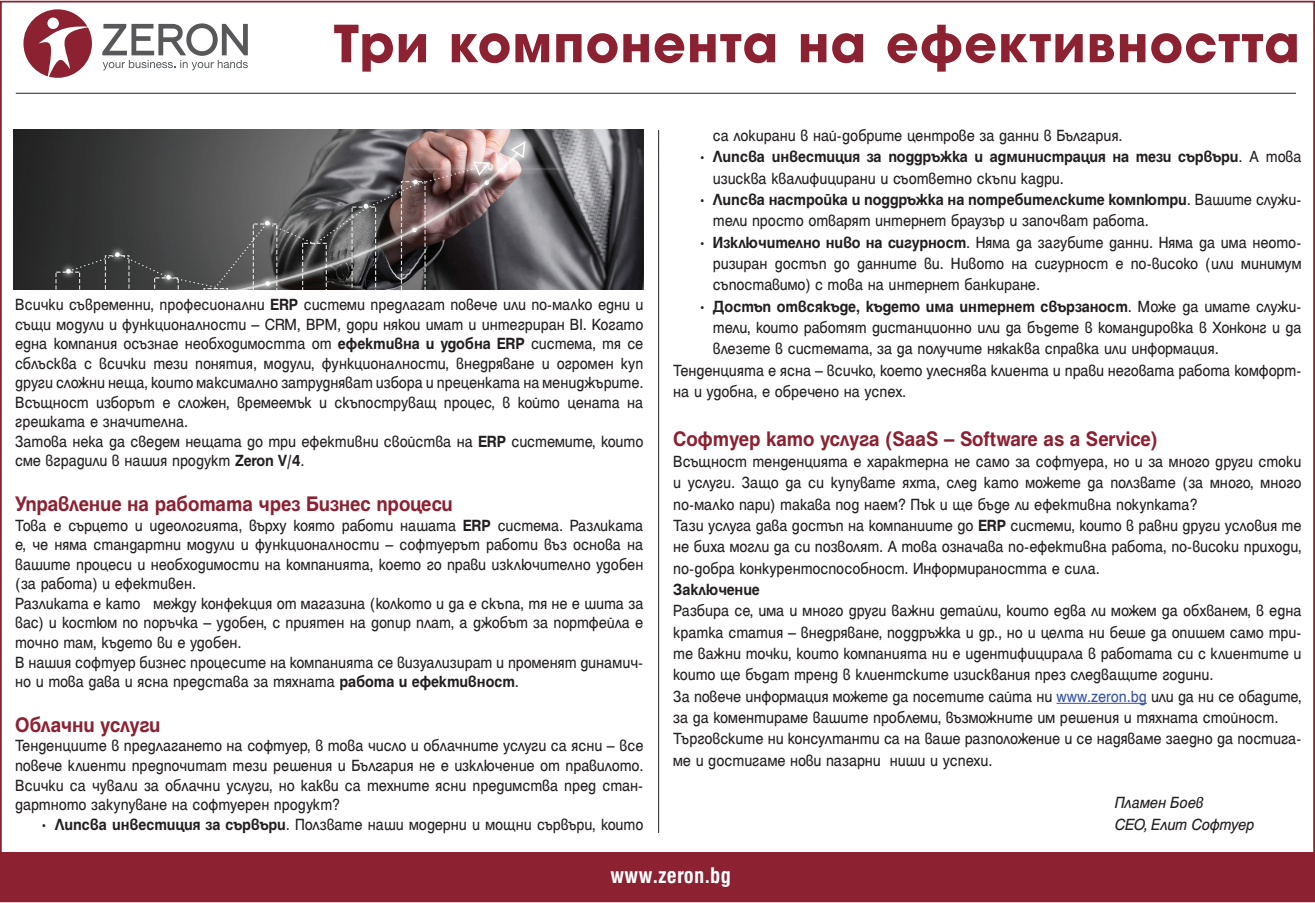
<style>
.page{position:relative;width:1315px;height:903px;background:#fff}
.page>*{position:absolute;margin:0;border:0;box-sizing:border-box;transform-origin:0 0}
.Reklama_text{font:50.75px "Avant Garde Gothic Bd ITC";letter-spacing:.02em;color:#8b2131}
.Reklama_text-2{font:700 condensed 24.5px "Helen Bg";letter-spacing:.015em;color:#fff}
.t1{font:700 22.75px "Helen Bg";letter-spacing:-.01em;color:#8b2131;scale:.93 1}
.t2{font:17.5px/19.6px "Helen Bg";color:#231f20;text-align:justify;scale:.93 1}
.t3{font:700 17.5px/21.3px "Helen Bg";letter-spacing:-.005em;color:#231f20;scale:.93 1}
.t4{font:italic 17.5px "Helen Bg";color:#231f20;scale:.93 1}
.s1{font-weight:400}
.s2{font-weight:700}
.s3{color:#3853a3}
</style>
<div class="page">
<hr style="left:1056px;top:703px;width:91px;height:1px;background:#3853a3">
<div style="left:1px;top:852px;width:1314px;height:50px;background:#8b2131"></div>
<svg style="left:23px;top:9px;width:69px;height:69px"></svg>
<svg style="left:102px;top:23px;width:146px;height:47px"></svg>
<hr style="left:658px;top:130px;width:1px;height:703px;background:#231f20">
<hr style="left:16px;top:93px;width:1280px;height:1px;background:#231f20">
<img style="left:13px;top:130px;width:630px;height:159px">
<p class="Reklama_text" style="left:333px;top:10px;width:967px">Три компонента на ефективността</p>
<p class="t2" style="left:713px;top:126px;width:442px">са локирани в най-добрите центрове за данни в България.</p>
<p class="t3" style="left:713px;top:146px;width:634px;text-indent:-15px">• Липсва инвестиция за поддръжка и администрация на тези сървъри<span class="s1">. А това изисква квалифицирани и съответно скъпи кадри.</span></p>
<p class="t2" style="left:713px;top:189px;width:634px;line-height:21.3px;text-indent:-15px"><span class="s2">• Липсва настройка и поддръжка на потребителските компютри</span>. Вашите служи&shy;тели просто отварят интернет браузър и започват работа.</p>
<p class="t2" style="left:713px;top:232px;width:634px;line-height:21.3px;text-indent:-15px"><span class="s2">• Изключително ниво на сигурност</span>. Няма да загубите данни. Няма да има неото&shy;ризиран достъп до данните ви. Нивото на сигурност е по-високо (или минимум съпоставимо) с това на интернет банкиране.</p>
<p class="t2" style="left:713px;top:296px;width:634px;line-height:21.3px;text-indent:-15px"><span class="s2">• Достъп отвсякъде, където има интернет свързаност</span>. Може да имате служи&shy;тели, които работят дистанционно или да бъдете в командировка в Хонконг и да влезете в системата, за да получите някаква справка или информация.</p>
<p class="t2" style="left:673px;top:360px;width:677px;line-height:21.3px">Тенденцията е ясна – всичко, което улеснява клиента и прави неговата работа комфорт&shy;на и удобна, е обречено на успех.</p>
<p class="t1" style="left:673px;top:426px;width:523px">Софтуер като услуга (SaaS – Software as a Service)</p>
<p class="t2" style="left:673px;top:451px;width:677px;line-height:21.3px">Всъщност тенденцията е характерна не само за софтуера, но и за много други стоки и услуги. Защо да си купувате яхта, след като можете да ползвате (за много, много по-малко пари) такава под наем? Пък и ще бъде ли ефективна покупката?</p>
<p class="t2" style="left:673px;top:515px;width:677px;line-height:21.3px">Тази услуга дава достъп на компаниите до <span class="s2">ERP</span> системи, които в равни други условия те не биха могли да си позволят. А това означава по-ефективна работа, по-високи приходи, по-добра конкурентоспособност. Информираността е сила.</p>
<p class="t3" style="left:673px;top:578px;width:95px">Заключение</p>
<p class="t2" style="left:673px;top:600px;width:677px;line-height:21.3px">Разбира се, има и много други важни детайли, които едва ли можем да обхванем, в една кратка статия – внедряване, поддръжка и др., но и целта ни беше да опишем само три&shy;те важни точки, които компанията ни е идентифицирала в работата си с клиентите и които ще бъдат тренд в клиентските изисквания през следващите години.</p>
<p class="t2" style="left:673px;top:685px;width:677px;line-height:21.3px">За повече информация можете да посетите сайта ни <span class="s3">www.zeron.bg</span> или да ни се обадите, за да коментираме вашите проблеми, възможните им решения и тяхната стойност.</p>
<p class="t2" style="left:673px;top:728px;width:677px;line-height:21.3px">Търговските ни консултанти са на ваше разположение и се надяваме заедно да постига&shy;ме и достигаме нови пазарни ниши и успехи.</p>
<p class="t4" style="left:1115px;top:794px;width:96px">Пламен Боев</p>
<p class="t4" style="left:1115px;top:815px;width:151px">CEO, Елит Софтуер</p>
<p class="Reklama_text-2" style="left:610px;top:864px;width:122px">www.zeron.bg</p>
<p class="t2" style="left:15px;top:295px;width:677px">Всички съвременни, професионални <span class="s2">ERP</span> системи предлагат повече или по-малко едни и същи модули и функционалности – CRM, BPM, дори някои имат и интегриран BI. Когато една компания осъзнае необходимостта от <span class="s2">ефективна и удобна ERP</span> система, тя се сблъсква с всички тези понятия, модули, функционалности, внедряване и огромен куп други сложни неща, които максимално затрудняват избора и преценката на мениджърите.</p>
<p class="t2" style="left:15px;top:393px;width:677px">Всъщност изборът е сложен, времеемък и скъпоструващ процес, в който цената на грешката е значителна.</p>
<p class="t2" style="left:15px;top:432px;width:677px">Затова нека да сведем нещата до три ефективни свойства на <span class="s2">ERP</span> системите, които сме вградили в нашия продукт <span class="s2">Zeron V/4</span>.</p>
<p class="t1" style="left:15px;top:492px;width:472px">Управление на работата чрез Бизнес процеси</p>
<p class="t2" style="left:15px;top:516px;width:677px">Това е сърцето и идеологията, върху която работи нашата <span class="s2">ERP</span> система. Разликата е, че няма стандартни модули и функционалности – софтуерът работи въз основа на вашите процеси и необходимости на компанията, което го прави изключително удобен (за работа) и ефективен.</p>
<p class="t2" style="left:15px;top:594px;width:677px">Разликата е като между конфекция от магазина (колкото и да е скъпа, тя не е шита за вас) и костюм по поръчка – удобен, с приятен на допир плат, а джобът за портфейла е точно там, където ви е удобен.</p>
<p class="t2" style="left:15px;top:652px;width:677px">В нашия софтуер бизнес процесите на компанията се визуализират и променят динамич&shy;но и това дава и ясна представа за тяхната <span class="s2">работа и ефективност</span>.</p>
<p class="t1" style="left:15px;top:713px;width:158px">Облачни услуги</p>
<p class="t2" style="left:15px;top:736px;width:677px">Тенденциите в предлагането на софтуер, в това число и облачните услуги са ясни – все повече клиенти предпочитат тези решения и България не е изключение от правилото.<br>Всички са чували за облачни услуги, но какви са техните ясни предимства пред стан&shy;дартното закупуване на софтуерен продукт?</p>
<p class="t2" style="left:40px;top:814px;width:650px"><span class="s2">• Липсва инвестиция за сървъри</span>. Ползвате наши модерни и мощни сървъри, които</p>
</div>
